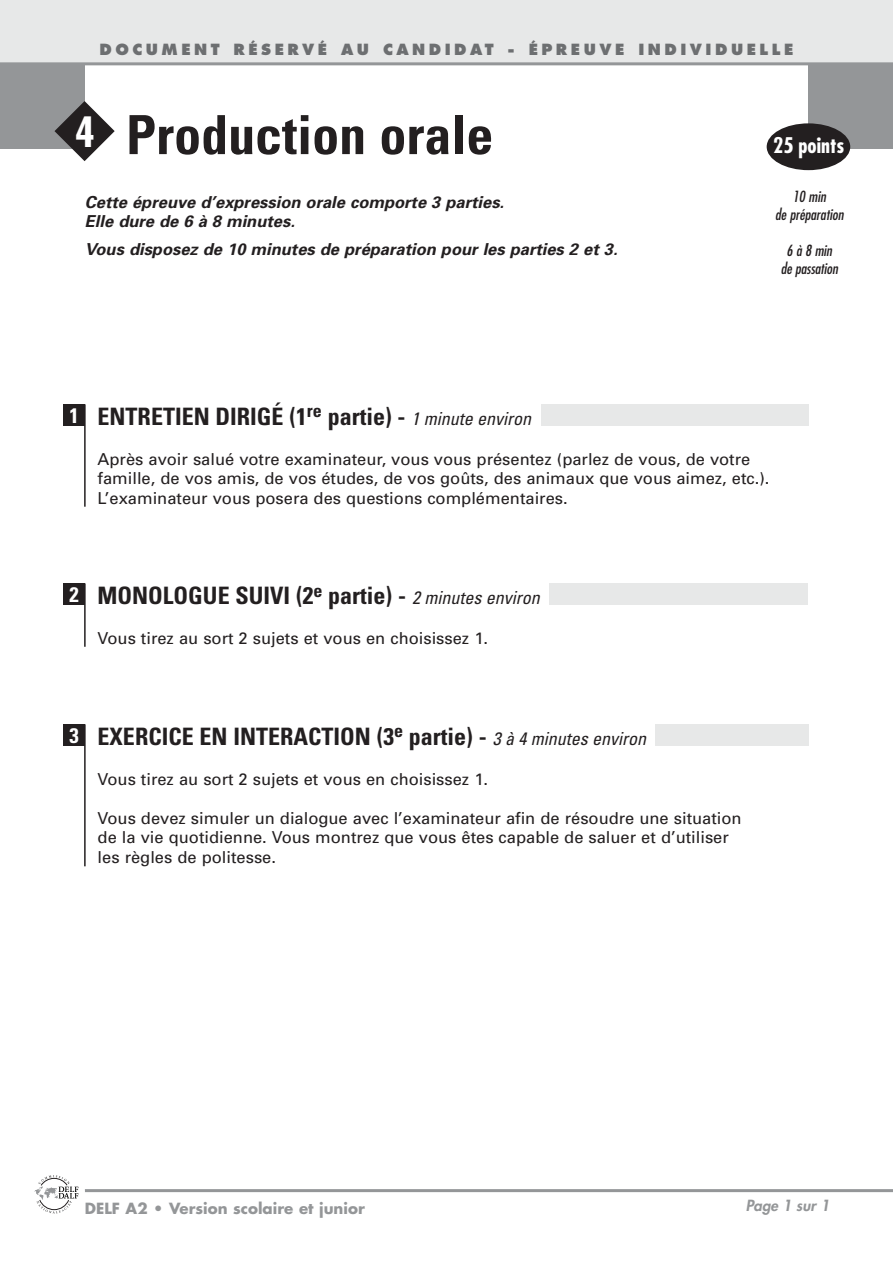
<style>
.page{position:relative;width:893px;height:1263px;background:#fff}
.page>*{position:absolute;margin:0;border:0;box-sizing:border-box;transform-origin:0 0}
.t1{font:700 condensed 54px "Univers";color:#231f20}
.t2{font:700 condensed 24px "Univers";color:#231f20}
.t3{font:700 condensed 21px "Futura";color:#fff}
.t4{font:700 condensed 21px "Univers";color:#fff}
.t5{font:16.5px/19.5px "Univers";color:#231f20}
.t6{font:italic 700 16.5px/19.5px "Univers";color:#231f20}
.t7{font:800 15px "Futura";letter-spacing:.235em;color:#6d6f71}
.t8{font:italic condensed 15px/18px "Futura";color:#231f20;text-align:center}
.t9{font:700 15px "Futura";color:#949698}
.t10{font:italic 800 15px "Futura";color:#949698}
.s1{font-family:"Futura";font-size:40.65px;color:#fff}
.s2{font-weight:400;font-style:italic;font-size:18px}
</style>
<div class="page">
<div style="left:808px;top:64px;width:84px;height:85px;background:#949698"></div>
<div style="left:0;top:64px;width:85px;height:85px;background:#949698"></div>
<svg style="left:54px;top:101px;width:61px;height:60px"></svg>
<div style="left:0;top:0;width:892px;height:64px;background:#e7e8e8"></div>
<hr style="left:85px;top:1189px;width:807px;height:3px;background:#949698">
<hr style="left:0;top:62px;width:892px;height:3px;background:#949698">
<svg style="left:34px;top:1175px;width:45px;height:39px"></svg>
<div style="left:541px;top:404px;width:267px;height:22px;background:#e7e8e8"></div>
<div style="left:64px;top:404px;width:21px;height:22px;background:#231f20"></div>
<hr style="left:84px;top:404px;width:2px;height:103px;background:#231f20">
<div style="left:549px;top:583px;width:259px;height:22px;background:#e7e8e8"></div>
<div style="left:64px;top:583px;width:21px;height:22px;background:#231f20"></div>
<hr style="left:84px;top:583px;width:2px;height:64px;background:#231f20">
<div style="left:655px;top:724px;width:153px;height:22px;background:#e7e8e8"></div>
<div style="left:64px;top:724px;width:21px;height:22px;background:#231f20"></div>
<hr style="left:84px;top:724px;width:2px;height:142px;background:#231f20">
<div style="left:766px;top:123px;width:84px;height:47px;background:#231f20;border-radius:50%"></div>
<p class="t7" style="left:100px;top:43px;width:695px">DOCUMENT RÉSERVÉ AU CANDIDAT - ÉPREUVE INDIVIDUELLE</p>
<h1 class="t1" style="left:75px;top:115px;width:420px"><span class="s1">4</span> Production orale</h1>
<p class="t6" style="left:85px;top:193px;width:421px">Cette épreuve d’expression orale comporte 3 parties.<br>Elle dure de 6 à 8 minutes.</p>
<p class="t6" style="left:85px;top:241px;width:534px">Vous disposez de 10 minutes de préparation pour les parties 2 et 3.</p>
<p class="t3" style="left:773px;top:136px;width:73px">25 points</p>
<p class="t8" style="left:775px;top:188px;width:70px">10 min<br>de préparation</p>
<p class="t8" style="left:780px;top:242px;width:59px">6 à 8 min de passation</p>
<p class="t4" style="left:70px;top:407px;width:11px">1</p>
<h2 class="t2" style="left:98px;top:408px;width:435px">ENTRETIEN DIRIGÉ (1<sup>re</sup> partie) - <span class="s2">1 minute environ</span></h2>
<p class="t5" style="left:98px;top:450px;width:673px">Après avoir salué votre examinateur, vous vous présentez (parlez de vous, de votre famille, de vos amis, de vos études, de vos goûts, des animaux que vous aimez, etc.).<br>L’examinateur vous posera des questions complémentaires.</p>
<p class="t4" style="left:70px;top:586px;width:11px">2</p>
<h2 class="t2" style="left:98px;top:587px;width:443px">MONOLOGUE SUIVI (2<sup>e</sup> partie) - <span class="s2">2 minutes environ</span></h2>
<p class="t5" style="left:98px;top:630px;width:392px">Vous tirez au sort 2 sujets et vous en choisissez 1.</p>
<p class="t4" style="left:70px;top:727px;width:11px">3</p>
<h2 class="t2" style="left:98px;top:728px;width:550px">EXERCICE EN INTERACTION (3<sup>e</sup> partie) - <span class="s2">3 à 4 minutes environ</span></h2>
<p class="t5" style="left:98px;top:770px;width:392px">Vous tirez au sort 2 sujets et vous en choisissez 1.</p>
<p class="t5" style="left:98px;top:809px;width:645px">Vous devez simuler un dialogue avec l’examinateur afin de résoudre une situation de la vie quotidienne. Vous montrez que vous êtes capable de saluer et d’utiliser les règles de politesse.</p>
<p class="t9" style="left:85px;top:1201px;width:281px">DELF A2 • Version scolaire et junior</p>
<p class="t10" style="left:745px;top:1198px;width:85px">Page 1 sur 1</p>
</div>
